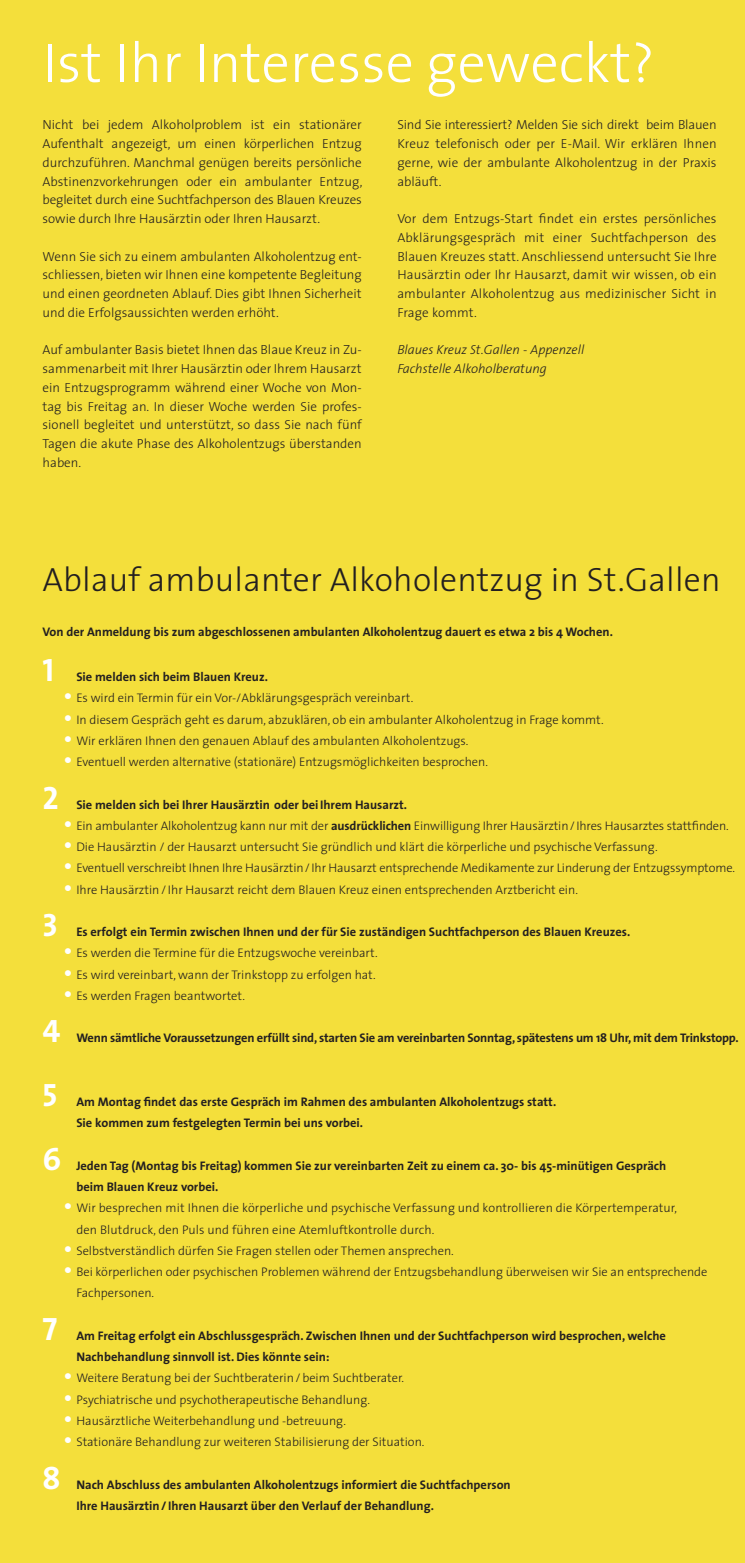
<style>
.page{position:relative;width:745px;height:1563px;background:#fff}
.page>*{position:absolute;margin:0;border:0;box-sizing:border-box;transform-origin:0 0}
.t1{font:300 56.25px "The Sans";color:#fff}
.t2{font:300 33.75px "The Sans";letter-spacing:.005em;color:#231f20}
.t3{font:32.5px "The Sans Bold Caps";color:#fff}
.t4{font:300 13.12px/18.8px "The Sans";color:#231f20;text-align:justify}
.t5{font:italic 300 13.12px/18.8px "The Sans";color:#231f20}
.t6{font:300 12.5px/21.2px "The Sans";color:#231f20}
.t7{font:700 12.5px/21.2px "The Sans";color:#231f20}
.s1{font-family:"The Sans Bold Caps";font-weight:400;font-size:20px;color:#fff}
.s2{font-weight:700}
</style>
<div class="page">
<div style="left:0;top:0;width:744px;height:1563px;background:#f4df3b"></div>
<h1 class="t1" style="left:43px;top:17px;width:613px">Ist Ihr Interesse geweckt?</h1>
<p class="t4" style="left:43px;top:115px;width:321px">Nicht bei jedem Alkoholproblem ist ein stationärer Aufenthalt angezeigt, um einen körperlichen Entzug durchzuführen. Manchmal genügen bereits persönliche Abstinenzvorkehrungen oder ein ambulanter Entzug, begleitet durch eine Suchtfachperson des Blauen Kreuzes sowie durch Ihre Hausärztin oder Ihren Hausarzt.</p>
<p class="t4" style="left:43px;top:246px;width:320px">Wenn Sie sich zu einem ambulanten Alkoholentzug ent&shy;schliessen, bieten wir Ihnen eine kompetente Begleitung und einen geordneten Ablauf. Dies gibt Ihnen Sicherheit und die Erfolgsaussichten werden erhöht.</p>
<p class="t4" style="left:43px;top:340px;width:320px">Auf ambulanter Basis bietet Ihnen das Blaue Kreuz in Zu&shy;sammenarbeit mit Ihrer Hausärztin oder Ihrem Hausarzt ein Entzugsprogramm während einer Woche von Mon&shy;tag bis Freitag an. In dieser Woche werden Sie profes&shy;sionell begleitet und unterstützt, so dass Sie nach fünf Tagen die akute Phase des Alkoholentzugs überstanden haben.</p>
<p class="t4" style="left:397px;top:115px;width:320px">Sind Sie interessiert? Melden Sie sich direkt beim Blauen Kreuz telefonisch oder per E-Mail. Wir erklären Ihnen gerne, wie der ambulante Alkoholentzug in der Praxis abläuft.</p>
<p class="t4" style="left:397px;top:209px;width:320px">Vor dem Entzugs-Start findet ein erstes persönliches Abklärungsgespräch mit einer Suchtfachperson des Blauen Kreuzes statt. Anschliessend untersucht Sie Ihre Hausärztin oder Ihr Hausarzt, damit wir wissen, ob ein ambulanter Alkoholentzug aus medizinischer Sicht in Frage kommt.</p>
<p class="t5" style="left:397px;top:340px;width:188px">Blaues Kreuz St.Gallen - Appenzell<br>Fachstelle Alkoholberatung</p>
<h2 class="t2" style="left:43px;top:552px;width:679px">Ablauf ambulanter Alkoholentzug in St.Gallen</h2>
<p class="t7" style="left:43px;top:621px;width:571px">Von der Anmeldung bis zum abgeschlossenen ambulanten Alkoholentzug dauert es etwa 2 bis 4 Wochen.</p>
<h3 class="t3" style="left:43px;top:643px;width:13px">1</h3>
<p class="t7" style="left:76px;top:666px;width:193px">Sie melden sich beim Blauen Kreuz.</p>
<p class="t6" style="left:64px;top:687px;width:351px"><span class="s1">•</span> Es wird ein Termin für ein Vor-/Abklärungsgespräch vereinbart.</p>
<p class="t6" style="left:64px;top:708px;width:541px"><span class="s1">•</span> In diesem Gespräch geht es darum, abzuklären, ob ein ambulanter Alkoholentzug in Frage kommt.</p>
<p class="t6" style="left:64px;top:729px;width:406px"><span class="s1">•</span> Wir erklären Ihnen den genauen Ablauf des ambulanten Alkoholentzugs.</p>
<p class="t6" style="left:64px;top:751px;width:425px"><span class="s1">•</span> Eventuell werden alternative (stationäre) Entzugsmöglichkeiten besprochen.</p>
<h3 class="t3" style="left:43px;top:770px;width:18px">2</h3>
<p class="t7" style="left:76px;top:793px;width:332px">Sie melden sich bei Ihrer Hausärztin oder beiIhrem Hausarzt.</p>
<p class="t6" style="left:64px;top:814px;width:666px"><span class="s1">•</span> Ein ambulanter Alkoholentzug kann nur mit der <span class="s2">ausdrücklichen</span> Einwilligung Ihrer Hausärztin/ Ihres Hausarztes stattfinden.</p>
<p class="t6" style="left:64px;top:836px;width:595px"><span class="s1">•</span> Die Hausärztin / der Hausarzt untersucht Sie gründlich und klärt die körperliche und psychische Verfassung.</p>
<p class="t6" style="left:64px;top:857px;width:672px"><span class="s1">•</span> Eventuell verschreibt Ihnen Ihre Hausärztin/ Ihr Hausarzt entsprechende Medikamente zur Linderung der Entzugssymptome.</p>
<p class="t6" style="left:64px;top:878px;width:515px"><span class="s1">•</span> Ihre Hausärztin/ Ihr Hausarzt reicht dem Blauen Kreuz einen entsprechenden Arztbericht ein.</p>
<h3 class="t3" style="left:43px;top:898px;width:17px">3</h3>
<p class="t7" style="left:76px;top:921px;width:555px">Es erfolgt ein Termin zwischen Ihnen und der für Sie zuständigen Suchtfachperson des Blauen Kreuzes.</p>
<p class="t6" style="left:64px;top:942px;width:315px"><span class="s1">•</span> Es werden die Termine für die Entzugswoche vereinbart.</p>
<p class="t6" style="left:64px;top:963px;width:313px"><span class="s1">•</span> Es wird vereinbart, wann der Trinkstopp zu erfolgen hat.</p>
<p class="t6" style="left:64px;top:984px;width:183px"><span class="s1">•</span> Es werden Fragen beantwortet.</p>
<h3 class="t3" style="left:43px;top:1004px;width:20px">4</h3>
<h3 class="t3" style="left:43px;top:1068px;width:16px">5</h3>
<p class="t7" style="left:76px;top:1027px;width:663px">Wenn sämtliche Voraussetzungen erfüllt sind, starten Sie am vereinbarten Sonntag, spätestens um 18 Uhr, mit dem Trinkstopp.</p>
<p class="t7" style="left:76px;top:1091px;width:481px">Am Montag findet das erste Gespräch im Rahmen des ambulanten Alkoholentzugs statt.<br>Sie kommen zum festgelegten Termin bei uns vorbei.</p>
<h3 class="t3" style="left:43px;top:1131px;width:20px">6</h3>
<p class="t7" style="left:76px;top:1154px;width:591px">Jeden Tag (Montag bis Freitag) kommen Sie zur vereinbarten Zeit zu einem ca. 30- bis 45-minütigen Gespräch beim Blauen Kreuz vorbei.</p>
<p class="t6" style="left:76px;top:1197px;width:602px;text-indent:-12px"><span class="s1">•</span> Wir besprechen mit Ihnen die körperliche und psychische Verfassung und kontrollieren die Körpertemperatur, den Blutdruck, den Puls und führen eine Atemluftkontrolle durch.</p>
<p class="t6" style="left:64px;top:1239px;width:391px"><span class="s1">•</span> Selbstverständlich dürfen Sie Fragen stellen oder Themen ansprechen.</p>
<p class="t6" style="left:76px;top:1261px;width:632px;text-indent:-12px"><span class="s1">•</span> Bei körperlichen oder psychischen Problemen während der Entzugsbehandlung überweisen wir Sie an entsprechende<br>Fachpersonen.</p>
<h3 class="t3" style="left:43px;top:1301px;width:16px">7</h3>
<p class="t7" style="left:76px;top:1324px;width:590px">Am Freitag erfolgt ein Abschlussgespräch. Zwischen Ihnen und der Suchtfachperson wird besprochen, welche<br>Nachbehandlung sinnvoll ist. Dies könnte sein:</p>
<p class="t6" style="left:64px;top:1367px;width:342px"><span class="s1">•</span> Weitere Beratung bei der Suchtberaterin/beim Suchtberater.</p>
<p class="t6" style="left:64px;top:1388px;width:308px"><span class="s1">•</span> Psychiatrische und psychotherapeutische Behandlung.</p>
<p class="t6" style="left:64px;top:1409px;width:283px"><span class="s1">•</span> Hausärztliche Weiterbehandlung und -betreuung.</p>
<p class="t6" style="left:64px;top:1431px;width:362px"><span class="s1">•</span> Stationäre Behandlung zur weiteren Stabilisierung der Situation.</p>
<h3 class="t3" style="left:43px;top:1450px;width:20px">8</h3>
<p class="t7" style="left:76px;top:1473px;width:435px">Nach Abschluss des ambulanten Alkoholentzugs informiert die Suchtfachperson<br>Ihre Hausärztin/ Ihren Hausarzt über den Verlauf der Behandlung.</p>
</div>
